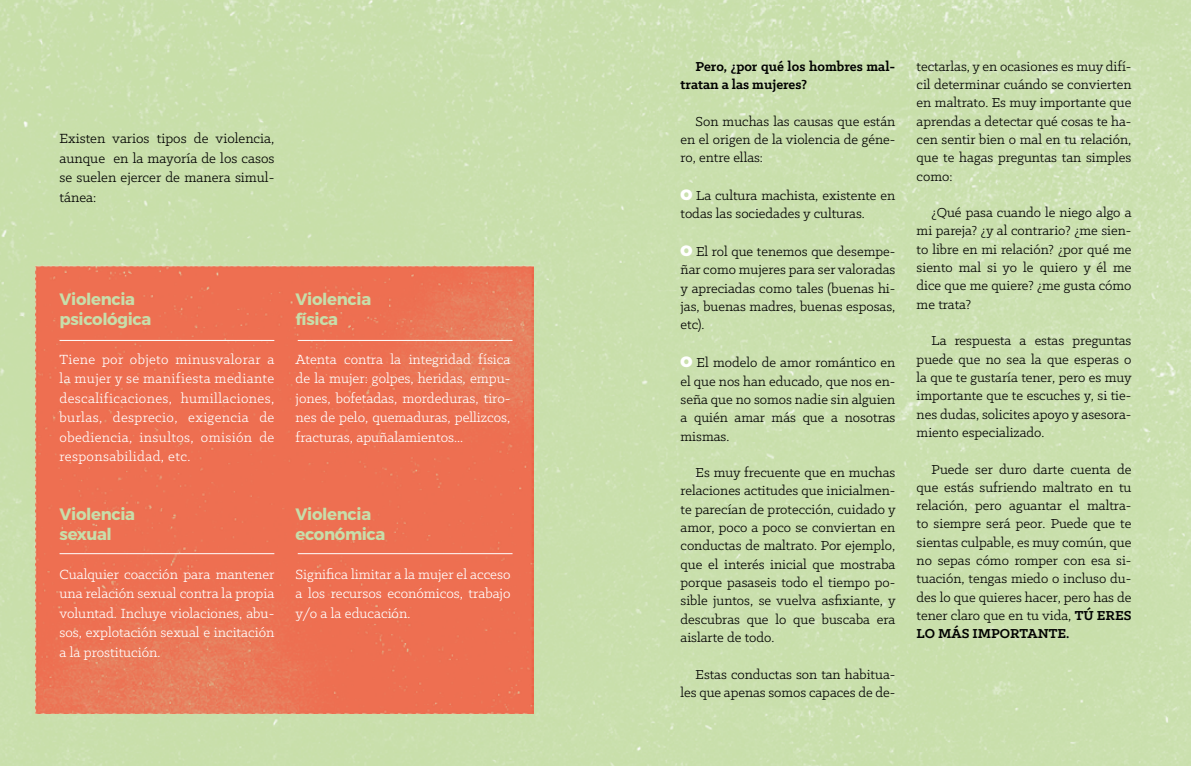
<style>
.page{position:relative;width:1191px;height:766px;background:#fff}
.page>*{position:absolute;margin:0;border:0;box-sizing:border-box;transform-origin:0 0}
.t1{font:700 16.5px/19.5px "Montserrat";letter-spacing:-.02em;color:#c7deaa}
.t2{font:15px/19.5px "Klinic Slab";color:#fff;text-align:justify}
.t3{font:15px/19.5px "Klinic Slab";color:#000;text-align:justify}
.t4{font:14.7px/18.3px "Klinic Slab";color:#000;text-align:justify}
.t5{font:700 14.7px/18.3px "Klinic Slab";color:#000}
.s1{font-family:"Montserrat";font-weight:900;font-size:15px;color:#fff}
.s2{font-weight:700}
</style>
<div class="page">
<img style="left:0;top:0;width:1191px;height:765px">
<img style="left:35px;top:265px;width:499px;height:448px">
<hr style="left:60px;top:340px;width:214px;height:1px;background:#fff">
<hr style="left:60px;top:553px;width:214px;height:1px;background:#fff">
<hr style="left:298px;top:340px;width:214px;height:1px;background:#fff">
<hr style="left:298px;top:553px;width:214px;height:1px;background:#fff">
<p class="t3" style="left:60px;top:128px;width:216px">Existen varios tipos de violencia, aunque en la mayoría de los casos se suelen ejercer de manera simul&shy;tánea:</p>
<p class="t1" style="left:60px;top:290px;width:93px">Violencia psicológica</p>
<p class="t2" style="left:60px;top:349px;width:216px">Tiene por objeto minusvalorar a la mujer y se manifiesta mediante descalificaciones, humillaciones, burlas, desprecio, exigencia de obediencia, insultos, omisión de responsabilidad, etc.</p>
<p class="t1" style="left:60px;top:504px;width:77px">Violencia sexual</p>
<p class="t2" style="left:60px;top:564px;width:216px">Cualquier coacción para mantener una relación sexual contra la propia voluntad. Incluye violaciones, abu&shy;sos, explotación sexual e incitación a la prostitución.</p>
<p class="t1" style="left:296px;top:290px;width:77px">Violencia física</p>
<p class="t2" style="left:296px;top:349px;width:216px">Atenta contra la integridad física de la mujer: golpes, heridas, empu&shy;jones, bofetadas, mordeduras, tiro&shy;nes de pelo, quemaduras, pellizcos, fracturas, apuñalamientos...</p>
<p class="t1" style="left:296px;top:504px;width:91px">Violencia económica</p>
<p class="t2" style="left:296px;top:564px;width:216px">Significa limitar a la mujer el acceso a los recursos económicos, trabajo y/o a la educación.</p>
<p class="t5" style="left:680px;top:56px;width:216px;text-indent:15px">Pero, ¿por qué los hombres mal&shy;tratan a las mujeres?</p>
<p class="t4" style="left:680px;top:111px;width:216px;text-indent:15px">Son muchas las causas que están en el origen de la violencia de géne&shy;ro, entre ellas:</p>
<p class="t4" style="left:680px;top:186px;width:216px"><span class="s1">O</span> La cultura machista, existente en todas las sociedades y culturas.</p>
<p class="t4" style="left:680px;top:242px;width:216px"><span class="s1">O</span> El rol que tenemos que desempe&shy;ñar como mujeres para ser valoradas y apreciadas como tales (buenas hi&shy;jas, buenas madres, buenas esposas, etc).</p>
<p class="t4" style="left:680px;top:353px;width:216px"><span class="s1">O</span> El modelo de amor romántico en el que nos han educado, que nos en&shy;seña que no somos nadie sin alguien a quién amar más que a nosotras mismas.</p>
<p class="t4" style="left:680px;top:463px;width:217px;text-indent:15px">Es muy frecuente que en muchas relaciones actitudes que inicialmen&shy;te parecían de protección, cuidado y amor, poco a poco se conviertan en conductas de maltrato. Por ejemplo, que el interés inicial que mostraba porque pasaseis todo el tiempo po&shy;sible juntos, se vuelva asfixiante, y descubras que lo que buscaba era aislarte de todo.</p>
<p class="t4" style="left:680px;top:664px;width:216px;text-align:right">Estas conductas son tan habitua&shy;les que apenas somos capaces de de-</p>
<p class="t4" style="left:916px;top:56px;width:216px">tectarlas, y en ocasiones es muy difí&shy;cil determinar cuándo se convierten en maltrato. Es muy importante que aprendas a detectar qué cosas te ha&shy;cen sentir bien o mal en tu relación, que te hagas preguntas tan simples como:</p>
<p class="t4" style="left:916px;top:203px;width:216px;text-indent:15px">¿Qué pasa cuando le niego algo a mi pareja? ¿y al contrario? ¿me sien&shy;to libre en mi relación? ¿por qué me siento mal si yo le quiero y él me dice que me quiere? ¿me gusta cómo me trata?</p>
<p class="t4" style="left:916px;top:331px;width:217px;text-indent:15px">La respuesta a estas preguntas puede que no sea la que esperas o la que te gustaría tener, pero es muy importante que te escuches y, si tie&shy;nes dudas, solicites apoyo y asesora&shy;miento especializado.</p>
<p class="t4" style="left:916px;top:459px;width:216px;text-indent:15px">Puede ser duro darte cuenta de que estás sufriendo maltrato en tu relación, pero aguantar el maltra&shy;to siempre será peor. Puede que te sientas culpable, es muy común, que no sepas cómo romper con esa si&shy;tuación, tengas miedo o incluso du&shy;des lo que quieres hacer, pero has de tener claro que en tu vida, <span class="s2">TÚ ERES LO MÁS IMPORTANTE.</span></p>
</div>
